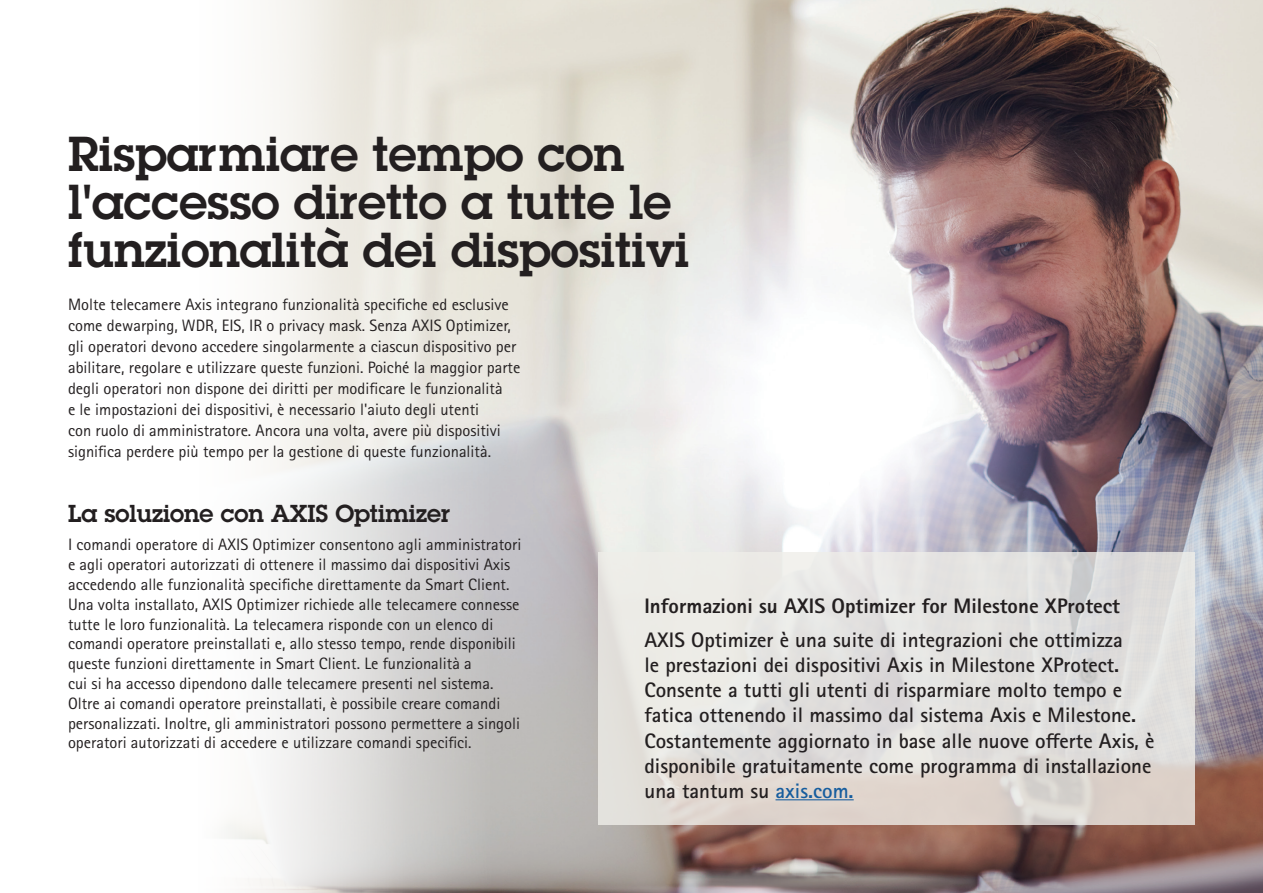
<style>
.page{position:relative;width:1263px;height:893px;background:#fff}
.page>*{position:absolute;margin:0;border:0;box-sizing:border-box;transform-origin:0 0}
.t1{font:600 48px/48px "Lubalin Graph ECG";color:#231f20}
.t2{font:600 24px "Lubalin Graph ECG";color:#231f20}
.t3{font:700 21px/25.2px "Rotis Sans Serif Pro";color:#231f20}
.t4{font:800 21px "Rotis Sans Serif Pro";color:#231f20}
.t5{font:16.5px/19.8px "Rotis Sans Serif Pro";color:#231f20}
.s1{color:#175d9e}
</style>
<div class="page">
<img style="left:226px;top:0;width:1037px;height:893px">
<svg style="left:598px;top:552px;width:597px;height:273px;background:#e2dfdc"></svg>
<hr style="left:775px;top:799px;width:79px;height:1px;background:#175d9e">
<p class="t1" style="left:68px;top:130px;width:623px">Risparmiare tempo con l'accesso diretto a tutte le funzionalità dei dispositivi</p>
<p class="t5" style="left:68px;top:294px;width:454px;line-height:21px">Molte telecamere Axis integrano funzionalità specifiche ed esclusive come dewarping, WDR, EIS, IR o privacy mask. Senza AXIS Optimizer, gli operatori devono accedere singolarmente a ciascun dispositivo per abilitare, regolare e utilizzare queste funzioni. Poiché la maggior parte degli operatori non dispone dei diritti per modificare le funzionalità<br>e le impostazioni dei dispositivi, è necessario l'aiuto degli utenti<br>con ruolo di amministratore. Ancora una volta, avere più dispositivi significa perdere più tempo per la gestione di queste funzionalità.</p>
<p class="t2" style="left:68px;top:498px;width:384px">La soluzione con AXIS Optimizer</p>
<p class="t5" style="left:68px;top:535px;width:455px">I comandi operatore di AXIS Optimizer consentono agli amministratori e agli operatori autorizzati di ottenere il massimo dai dispositivi Axis accedendo alle funzionalità specifiche direttamente da Smart Client.<br>Una volta installato, AXIS Optimizer richiede alle telecamere connesse tutte le loro funzionalità. La telecamera risponde con un elenco di comandi operatore preinstallati e, allo stesso tempo, rende disponibili queste funzioni direttamente in Smart Client. Le funzionalità a<br>cui si ha accesso dipendono dalle telecamere presenti nel sistema.<br>Oltre ai comandi operatore preinstallati, è possibile creare comandi personalizzati. Inoltre, gli amministratori possono permettere a singoli operatori autorizzati di accedere e utilizzare comandi specifici.</p>
<p class="t4" style="left:644px;top:592px;width:477px">Informazioni su AXIS Optimizer for Milestone XProtect</p>
<p class="t3" style="left:644px;top:627px;width:511px">AXIS Optimizer è una suite di integrazioni che ottimizza<br>le prestazioni dei dispositivi Axis in Milestone XProtect.<br>Consente a tutti gli utenti di risparmiare molto tempo e fatica ottenendo il massimo dal sistema Axis e Milestone.<br>Costantemente aggiornato in base alle nuove offerte Axis, è disponibile gratuitamente come programma di installazione una tantum su <span class="s1">axis.com.</span></p>
</div>
